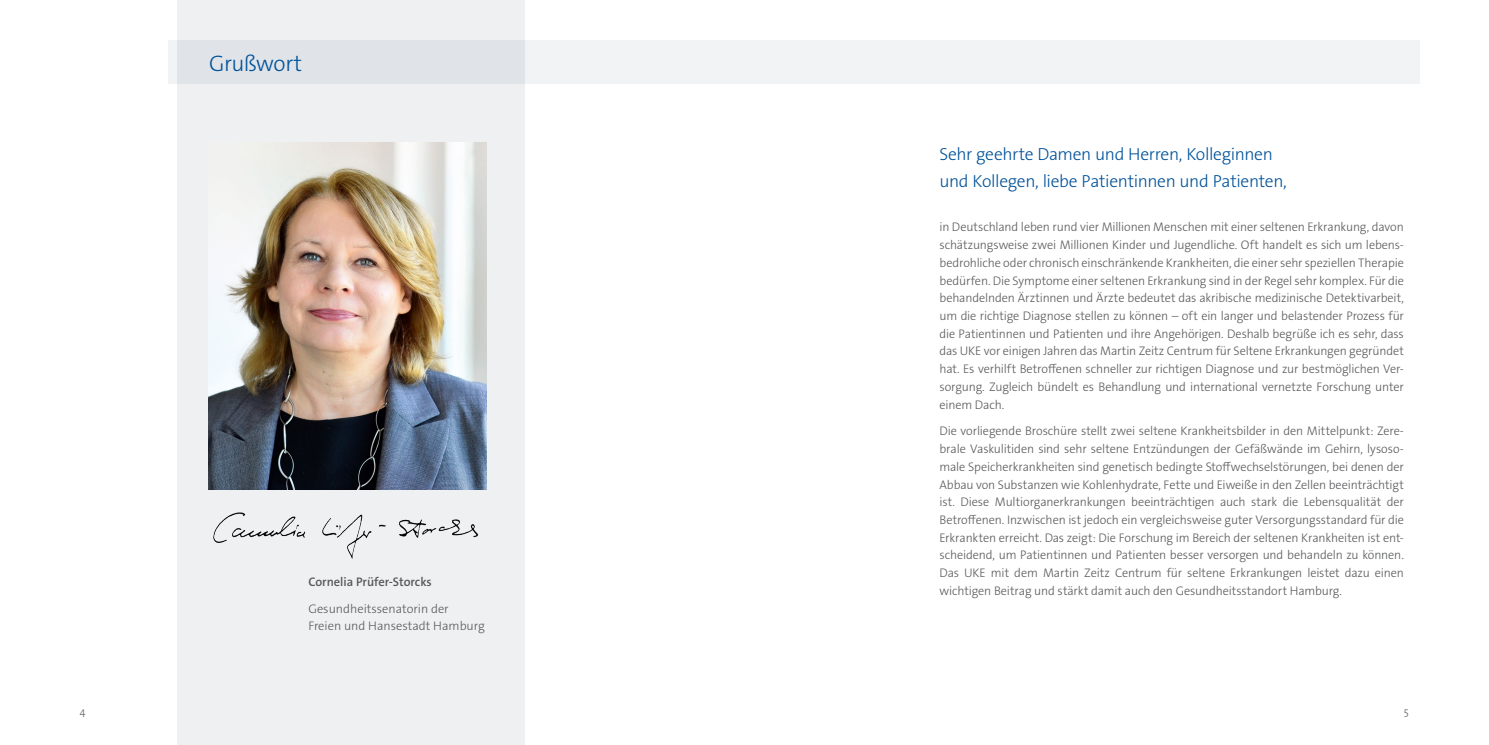
<style>
.page{position:relative;width:1489px;height:745px;background:#fff}
.page>*{position:absolute;margin:0;border:0;box-sizing:border-box;transform-origin:0 0}
.t1{font:300 22.5px "The Sans Os F";letter-spacing:-.02em;color:#00529a}
.t2{font:300 17.5px/26.6px "The Sans Os F";letter-spacing:-.02em;color:#00529a}
.t3{font:300 12.5px/17.8px "The Sans Os F";letter-spacing:-.005em;color:#58595b;text-align:justify}
.t4{font:600 12.5px "The Sans Os F";color:#58595b}
.t5{font:300 10.62px "The Sans Os F";color:#58595b}
</style>
<div class="page">
<div style="left:177px;top:0;width:347px;height:744px;background:#eef0f2"></div>
<img style="left:213px;top:512px;width:266px;height:47px">
<div style="left:168px;top:41px;width:1251px;height:43px;background:linear-gradient(to right,#e2e6ea,#f6f8f9)"></div>
<img style="left:209px;top:142px;width:277px;height:347px">
<h1 class="t1" style="left:209px;top:49px;width:95px">Grußwort</h1>
<p class="t4" style="left:308px;top:573px;width:125px">Cornelia Prüfer-Storcks</p>
<p class="t3" style="left:308px;top:599px;width:178px">Gesundheitssenatorin der<br>Freien und Hansestadt Hamburg</p>
<h2 class="t2" style="left:939px;top:141px;width:349px">Sehr geehrte Damen und Herren, Kolleginnen und Kollegen, liebe Patientinnen und Patienten,</h2>
<p class="t3" style="left:939px;top:218px;width:466px">in Deutschland leben rund vier Millionen Menschen mit einer seltenen Erkrankung, davon schätzungsweise zwei Millionen Kinder und Jugendliche. Oft handelt es sich um lebens&shy;bedrohliche oder chronisch einschränkende Krankheiten, die einer sehr speziellen Therapie bedürfen. Die Symptome einer seltenen Erkrankung sind in der Regel sehr komplex. Für die behandelnden Ärztinnen und Ärzte bedeutet das akribische medizinische Detektivarbeit, um die richtige Diagnose stellen zu können – oft ein langer und belastender Prozess für die Patientinnen und Patienten und ihre Angehörigen. Deshalb begrüße ich es sehr, dass das UKE vor einigen Jahren das Martin Zeitz Centrum für Seltene Erkrankungen gegründet hat. Es verhilft Betroffenen schneller zur richtigen Diagnose und zur bestmöglichen Ver&shy;sorgung. Zugleich bündelt es Behandlung und international vernetzte Forschung unter einem Dach.</p>
<p class="t3" style="left:939px;top:422px;width:466px">Die vorliegende Broschüre stellt zwei seltene Krankheitsbilder in den Mittelpunkt: Zere&shy;brale Vaskulitiden sind sehr seltene Entzündungen der Gefäßwände im Gehirn, lysoso&shy;male Speicherkrankheiten sind genetisch bedingte Stoffwechselstörungen, bei denen der Abbau von Substanzen wie Kohlenhydrate, Fette und Eiweiße in den Zellen beeinträchtigt ist. Diese Multiorganerkrankungen beeinträchtigen auch stark die Lebensqualität der Betroffenen. Inzwischen ist jedoch ein vergleichsweise guter Versorgungsstandard für die Erkrankten erreicht. Das zeigt: Die Forschung im Bereich der seltenen Krankheiten ist ent&shy;scheidend, um Patientinnen und Patienten besser versorgen und behandeln zu können.<br>Das UKE mit dem Martin Zeitz Centrum für seltene Erkrankungen leistet dazu einen wichtigen Beitrag und stärkt damit auch den Gesundheitsstandort Hamburg.</p>
<p class="t5" style="left:80px;top:704px;width:7px">4</p>
<p class="t5" style="left:1403px;top:704px;width:6px">5</p>
</div>
